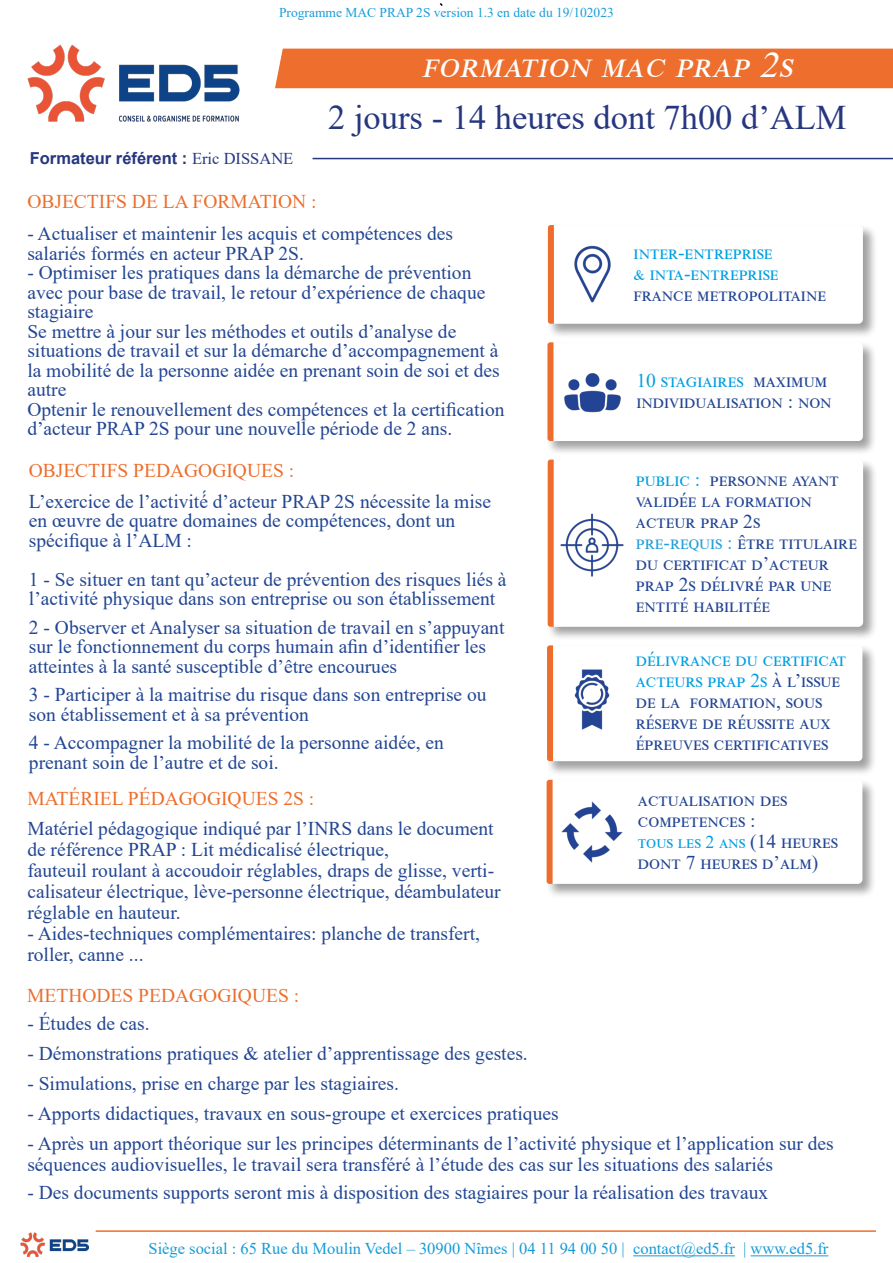
<style>
.page{position:relative;width:893px;height:1263px;background:#fff}
.page>*{position:absolute;margin:0;border:0;box-sizing:border-box;transform-origin:0 0}
.t1{font:italic 36px "Times New Roman";color:#fff}
.t2{font:34.5px "Times New Roman";color:#263780}
.t3{font:19.5px/19.5px "Times New Roman";color:#224693}
.t4{font:19.5px/21px "Times New Roman";color:#224594}
.t5{font:19.5px "Times New Roman";color:#ed6e2c}
.t6{font:19.5px/21px "Times New Roman";color:#009fe3}
.t7{font:18px "Times New Roman";color:#009fe3}
.t8{font:16.5px "Times New Roman";color:#159cd8}
.t9{font:700 16.5px "Arial";color:#263780}
.t10{font:13.5px "Times New Roman";color:#1a9dd9}
.s1{font-family:"Times New Roman";font-weight:400}
.s2{color:#009fe3}
.s3{color:#249fda}
.s4{font-size:19.5px;color:#224594}
</style>
<div class="page">
<div style="left:275px;top:48px;width:618px;height:41px;background:#ed6e2d"></div>
<hr style="left:96px;top:1230px;width:780px;height:2px;background:#ed6e2c">
<hr style="left:313px;top:158px;width:580px;height:1px;background:#263780">
<hr style="left:633px;top:1255px;width:102px;height:1px;background:#159cd8">
<hr style="left:751px;top:1255px;width:77px;height:1px;background:#159cd8">
<div style="left:546px;top:223px;width:331px;height:115px;background:#000;opacity:.75"></div>
<img style="left:20px;top:1232px;width:68px;height:24px">
<div style="left:545px;top:341px;width:333px;height:115px;background:#000;opacity:.75"></div>
<svg style="left:546px;top:341px;width:317px;height:101px"></svg>
<div style="left:546px;top:458px;width:332px;height:183px;background:#000;opacity:.75"></div>
<svg style="left:555px;top:460px;width:308px;height:167px"></svg>
<img style="left:559px;top:512px;width:66px;height:66px">
<svg style="left:546px;top:458px;width:9px;height:170px"></svg>
<div style="left:545px;top:644px;width:332px;height:132px;background:#000;opacity:.75"></div>
<svg style="left:546px;top:644px;width:316px;height:119px"></svg>
<div style="left:545px;top:778px;width:332px;height:120px;background:#000;opacity:.75"></div>
<svg style="left:545px;top:778px;width:317px;height:107px"></svg>
<svg style="left:546px;top:224px;width:317px;height:101px"></svg>
<img style="left:27px;top:45px;width:213px;height:77px">
<p class="t10" style="left:279px;top:3px;width:336px">Programme MAC PRAP 2S version 1.3 en date du 19/102023</p>
<p class="t9" style="left:30px;top:147px;width:265px">Formateur référent : <span class="s1">Eric DISSANE</span></p>
<h1 class="t1" style="left:422px;top:40px;width:382px">FORMATION MAC PRAP 2S</h1>
<h2 class="t2" style="left:328px;top:93px;width:520px">2 jours - 14 heures dont 7h00 d’ALM</h2>
<p class="t5" style="left:27px;top:188px;width:291px">OBJECTIFS DE LA FORMATION :</p>
<p class="t3" style="left:27px;top:223px;width:427px">- Actualiser et maintenir les acquis et compétences des salariés formés en acteur PRAP 2S.</p>
<p class="t3" style="left:27px;top:262px;width:479px">- Optimiser les pratiques dans la démarche de prévention avec pour base de travail, le retour d’expérience de chaque stagiaire<br>Se mettre à jour sur les méthodes et outils d’analyse de situations de travail et sur la démarche d’accompagnement à la mobilité de la personne aidée en prenant soin de soi et des autre<br>Optenir le renouvellement des compétences et la certification d’acteur PRAP 2S pour une nouvelle période de 2 ans.</p>
<p class="t6" style="left:634px;top:241px;width:147px">INTER-ENTREPRISE &amp; INTA-ENTREPRISE</p>
<p class="t4" style="left:634px;top:283px;width:194px">FRANCE METROPOLITAINE</p>
<p class="t4" style="left:636px;top:369px;width:192px"><span class="s2">10 STAGIAIRES</span> MAXIMUM<br>INDIVIDUALISATION : non</p>
<p class="t5" style="left:29px;top:457px;width:267px">OBJECTIFS PEDAGOGIQUES :</p>
<p class="t3" style="left:29px;top:491px;width:464px">L’exercice de l’activité́ d’acteur PRAP 2S nécessite la mise en œuvre de quatre domaines de compétences, dont un spécifique à l’ALM :</p>
<p class="t3" style="left:29px;top:569px;width:479px">1 - Se situer en tant qu’acteur de prévention des risques liés à l’activité physique dans son entreprise ou son établissement</p>
<p class="t3" style="left:29px;top:617px;width:477px">2 - Observer et Analyser sa situation de travail en s’appuyant sur le fonctionnement du corps humain afin d’identifier les atteintes à la santé susceptible d’être encourues</p>
<p class="t3" style="left:29px;top:684px;width:459px">3 - Participer à la maitrise du risque dans son entreprise ou son établissement et à sa prévention</p>
<p class="t3" style="left:29px;top:732px;width:416px">4 - Accompagner la mobilité de la personne aidée, en prenant soin de l’autre et de soi.</p>
<p class="t5" style="left:27px;top:785px;width:288px">MATÉRIEL PÉDAGOGIQUES 2S :</p>
<p class="t3" style="left:27px;top:817px;width:475px;line-height:21px">Matériel pédagogique indiqué par l’INRS dans le document de référence PRAP : Lit médicalisé électrique,<br>fauteuil roulant à accoudoir réglables, draps de glisse, verti&shy;calisateur électrique, lève-personne électrique, déambulateur réglable en hauteur.</p>
<p class="t3" style="left:27px;top:922px;width:454px;line-height:21px">- Aides-techniques complémentaires: planche de transfert, roller, canne ...</p>
<p class="t5" style="left:27px;top:982px;width:273px">METHODES PEDAGOGIQUES :</p>
<p class="t3" style="left:27px;top:1013px;width:124px">- Études de cas.</p>
<p class="t3" style="left:27px;top:1043px;width:502px">- Démonstrations pratiques &amp; atelier d’apprentissage des gestes.</p>
<p class="t3" style="left:27px;top:1073px;width:373px">- Simulations, prise en charge par les stagiaires.</p>
<p class="t3" style="left:27px;top:1102px;width:533px">- Apports didactiques, travaux en sous-groupe et exercices pratiques</p>
<p class="t3" style="left:27px;top:1132px;width:808px;line-height:21px">- Après un apport théorique sur les principes déterminants de l’activité physique et l’application sur des séquences audiovisuelles, le travail sera transféré à l’étude des cas sur les situations des salariés</p>
<p class="t3" style="left:27px;top:1182px;width:742px">- Des documents supports seront mis à disposition des stagiaires pour la réalisation des travaux</p>
<p class="t4" style="left:636px;top:469px;width:94px"><span class="s2">PUBLIC :</span> Personne</p>
<p class="t4" style="left:792px;top:469px;width:28px">ayant</p>
<p class="t4" style="left:636px;top:490px;width:10px">valid</p>
<p class="t4" style="left:679px;top:490px;width:58px">éela formation</p>
<p class="t4" style="left:636px;top:511px;width:11px">acteur</p>
<p class="t4" style="left:636px;top:511px;width:153px;text-indent:65px">PRAP 2S<br><span class="s3">PRE-REQUIS :</span> Être titulaire du certificat</p>
<p class="t4" style="left:751px;top:553px;width:29px">d’acteur</p>
<p class="t4" style="left:636px;top:574px;width:95px">PRAP 2S délivr</p>
<p class="t4" style="left:755px;top:574px;width:57px">é par une</p>
<p class="t4" style="left:636px;top:595px;width:10px">entit</p>
<p class="t4" style="left:680px;top:595px;width:34px">é habilit</p>
<p class="t4" style="left:753px;top:595px;width:18px">ée</p>
<p class="t6" style="left:636px;top:649px;width:31px">Délivrance</p>
<p class="t6" style="left:736px;top:649px;width:37px">du certificat</p>
<p class="t6" style="left:636px;top:670px;width:21px">Acteurs</p>
<p class="t4" style="left:708px;top:670px;width:103px"><span class="s2">PRAP 2S</span> à l’issue</p>
<p class="t4" style="left:636px;top:691px;width:65px">de la formation</p>
<p class="t4" style="left:776px;top:691px;width:20px">, sous</p>
<p class="t4" style="left:636px;top:712px;width:29px">réserve</p>
<p class="t4" style="left:702px;top:712px;width:53px">de réussite</p>
<p class="t4" style="left:800px;top:712px;width:12px">aux</p>
<p class="t4" style="left:636px;top:733px;width:19px">épreuves</p>
<p class="t4" style="left:714px;top:733px;width:10px">certificatives</p>
<p class="t4" style="left:638px;top:789px;width:151px">ACTUALISATION DES<br>COMPETENCES :</p>
<p class="t7" style="left:638px;top:830px;width:202px">TOUS LES 2 ANS <span class="s4">(14 HEURES</span></p>
<p class="t4" style="left:638px;top:852px;width:182px">DONT 7 HEURES D’ALM)</p>
<p class="t8" style="left:148px;top:1237px;width:681px">Siège social : 65 Rue du Moulin Vedel – 30900 Nîmes | 04 11 94 00 50 | contact@ed5.fr | www.ed5.fr</p>
</div>
